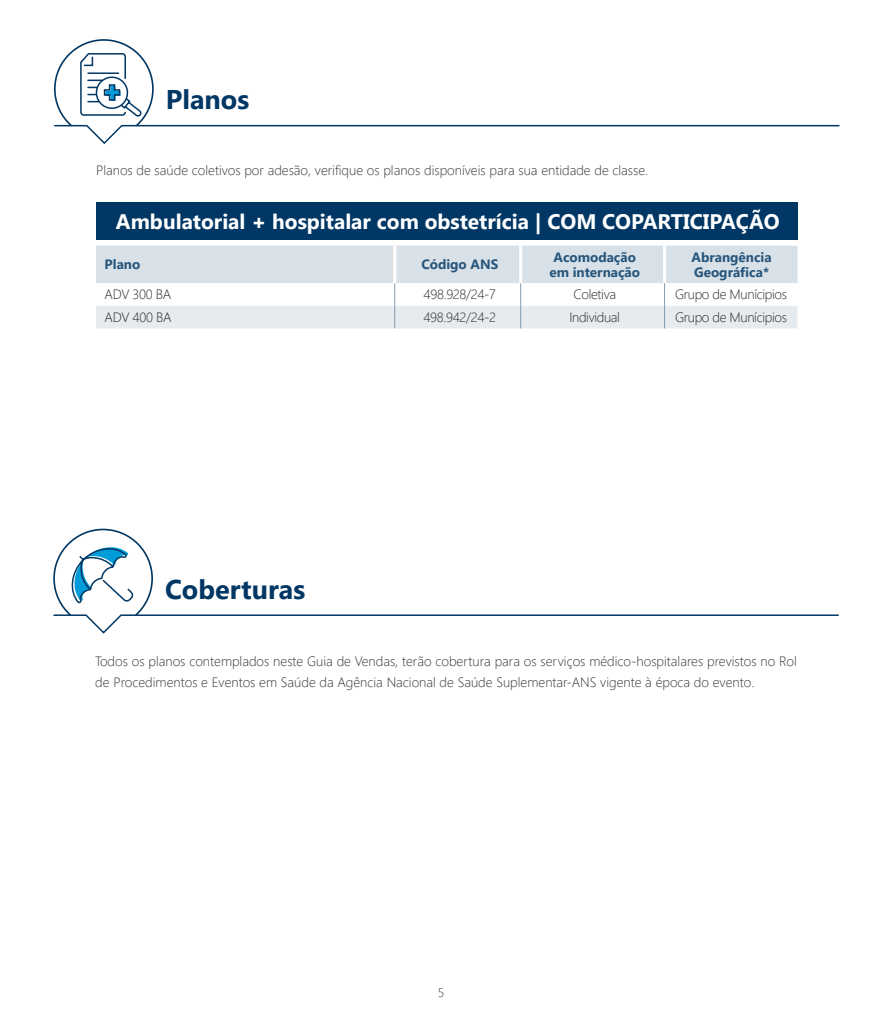
<style>
.page{position:relative;width:893px;height:1021px;background:#fff}
.page>*{position:absolute;margin:0;border:0;box-sizing:border-box;transform-origin:0 0}
.t1{font:700 27px "Segoe UI";color:#003764}
.t2{font:700 21px "Segoe UI";color:#fff}
.t3{font:300 13.5px/21px "Segoe UI";color:#333}
.t4{font:300 13.5px "Segoe UI";letter-spacing:-.025em;color:#262626}
.t5{font:700 13.5px/15px "Segoe UI";color:#26557b;text-align:center}
.t6{font:300 12.75px "Segoe UI";color:#404040}
.s1{font-family:"Segoe UI Black";font-weight:400}
</style>
<div class="page">
<svg style="left:54px;top:39px;width:786px;height:105px"></svg>
<div style="left:96px;top:202px;width:701px;height:38px;background:#003764"></div>
<svg style="left:96px;top:246px;width:701px;height:82px"></svg>
<svg style="left:53px;top:528px;width:786px;height:106px"></svg>
<h1 class="t1" style="left:166px;top:74px;width:85px">Planos</h1>
<p class="t3" style="left:96px;top:158px;width:554px">Planos de saúde coletivos por adesão, verifique os planos disponíveis para sua entidade de classe.</p>
<h2 class="t2" style="left:116px;top:201px;width:665px">Ambulatorial <span class="s1">+</span> hospitalar com obstetrícia | COM COPARTICIPAÇÃO</h2>
<p class="t5" style="left:105px;top:256px;width:37px">Plano</p>
<p class="t5" style="left:421px;top:256px;width:78px">Código ANS</p>
<p class="t5" style="left:549px;top:248px;width:92px">Acomodação em internação</p>
<p class="t5" style="left:692px;top:248px;width:82px;text-align:left">Abrangência<br>Geográfica*</p>
<p class="t4" style="left:105px;top:282px;width:68px">ADV 300 BA</p>
<p class="t4" style="left:424px;top:282px;width:74px">498.928/24-7</p>
<p class="t4" style="left:573px;top:282px;width:44px">Coletiva</p>
<p class="t4" style="left:675px;top:282px;width:113px">Grupo de Munícipios</p>
<p class="t4" style="left:105px;top:304px;width:69px">ADV 400 BA</p>
<p class="t4" style="left:423px;top:304px;width:74px">498.942/24-2</p>
<p class="t4" style="left:569px;top:304px;width:52px">Individual</p>
<p class="t4" style="left:675px;top:304px;width:113px">Grupo de Munícipios</p>
<h1 class="t1" style="left:165px;top:563px;width:142px">Coberturas</h1>
<p class="t3" style="left:95px;top:650px;width:703px">Todos os planos contemplados neste Guia de Vendas, terão cobertura para os serviços médico-hospitalares previstos no Rol de Procedimentos e Eventos em Saúde da Agência Nacional de Saúde Suplementar-ANS vigente à época do evento.</p>
<p class="t6" style="left:438px;top:980px;width:8px">5</p>
</div>
